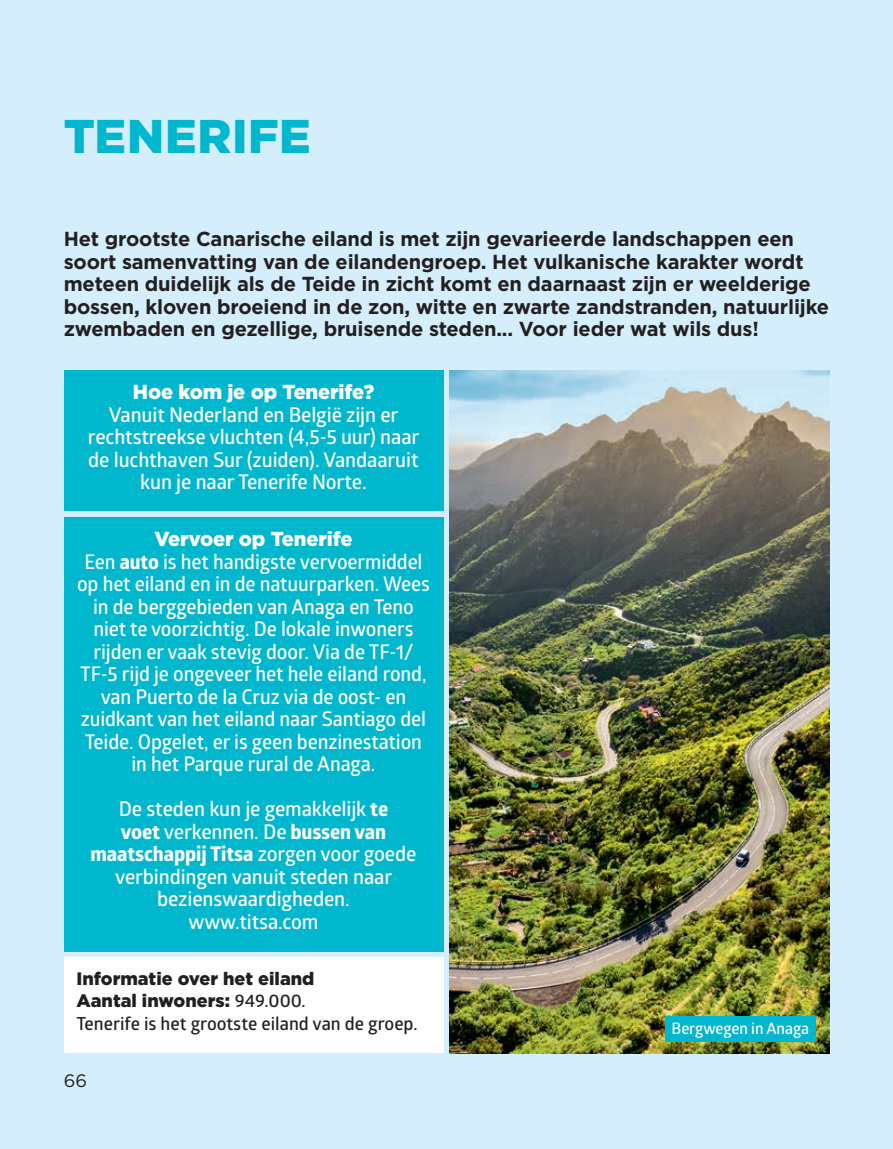
<style>
.page{position:relative;width:893px;height:1149px;background:#fff}
.page>*{position:absolute;margin:0;border:0;box-sizing:border-box;transform-origin:0 0}
.t1{font:900 47.25px "Gotham";letter-spacing:.01em;color:#00b7ce}
.t2{font:600 20.25px/22.5px "Glober";letter-spacing:-.005em;color:#fff;text-align:center}
.t3{font:700 20.25px/22.5px "Gotham";letter-spacing:-.01em;color:#231f20}
.t4{font:700 20.25px/22.5px "Globerx";letter-spacing:-.005em;color:#fff;text-align:center}
.t5{font:900 20.25px "Gotham";letter-spacing:-.01em;color:#fff}
.t6{font:900 18px/22.5px "Gotham";color:#231f20}
.t7{font:600 18px "Glober";color:#231f20}
.t8{font:18px "Gotham";color:#231f20}
.t9{font:600 15.75px "Glober";letter-spacing:-.005em;color:#fff}
.s1{font-family:"Globerx";font-weight:700}
.s2{font-family:"Glober";font-weight:600}
</style>
<div class="page">
<div style="left:0;top:0;width:893px;height:1148px;background:#d4effb"></div>
<div style="left:64px;top:370px;width:379px;height:140px;background:#00b7ce"></div>
<div style="left:64px;top:517px;width:379px;height:433px;background:#00b7ce"></div>
<div style="left:64px;top:957px;width:379px;height:95px;background:#fff"></div>
<img style="left:450px;top:370px;width:379px;height:682px">
<div style="left:665px;top:1015px;width:151px;height:25px;background:#00b7ce"></div>
<h1 class="t1" style="left:64px;top:104px;width:249px">TENERIFE</h1>
<p class="t3" style="left:64px;top:227px;width:767px">Het grootste Canarische eiland is met zijn gevarieerde landschappen een soort samenvatting van de eilandengroep. Het vulkanische karakter wordt meteen duidelijk als de Teide in zicht komt en daarnaast zijn er weelderige bossen, kloven broeiend in de zon, witte en zwarte zandstranden, natuurlijke zwembaden en gezellige, bruisende steden... Voor ieder wat wils dus!</p>
<p class="t5" style="left:133px;top:378px;width:243px">Hoe kom je op Tenerife?</p>
<p class="t2" style="left:88px;top:402px;width:333px">Vanuit Nederland en België zijn er rechtstreekse vluchten (4,5-5 uur) naar de luchthaven Sur (zuiden). Vandaaruit kun je naar Tenerife Norte.</p>
<p class="t5" style="left:154px;top:524px;width:200px">Vervoer op Tenerife</p>
<p class="t2" style="left:77px;top:549px;width:354px">Een <span class="s1">auto</span> is het handigste vervoermiddel op het eiland en in de natuurparken. Wees in de berggebieden van Anaga en Teno niet te voorzichtig. De lokale inwoners rijden er vaak stevig door. Via de TF-1/ TF-5 rijd je ongeveer het hele eiland rond, van Puerto de la Cruz via de oost- en zuidkant van het eiland naar Santiago del Teide. Opgelet, er is geen benzinestation in het Parque rural de Anaga.</p>
<p class="t2" style="left:119px;top:797px;width:271px">De steden kun je gemakkelijk <span class="s1">te</span></p>
<p class="t4" style="left:91px;top:819px;width:327px">voet <span class="s2">verkennen. De</span> bussen van maatschappij Titsa <span class="s2">zorgen voor goede</span></p>
<p class="t2" style="left:115px;top:864px;width:279px">verbindingen vanuit steden naar bezienswaardigheden. www.titsa.com</p>
<p class="t6" style="left:77px;top:966px;width:239px">Informatie over het eiland<br>Aantal inwoners: <span class="s2">949.000.</span></p>
<p class="t7" style="left:77px;top:1010px;width:343px">Tenerife is het grootste eiland van de groep.</p>
<p class="t9" style="left:672px;top:1017px;width:139px">Bergwegen in Anaga</p>
<p class="t8" style="left:64px;top:1068px;width:25px">66</p>
</div>
